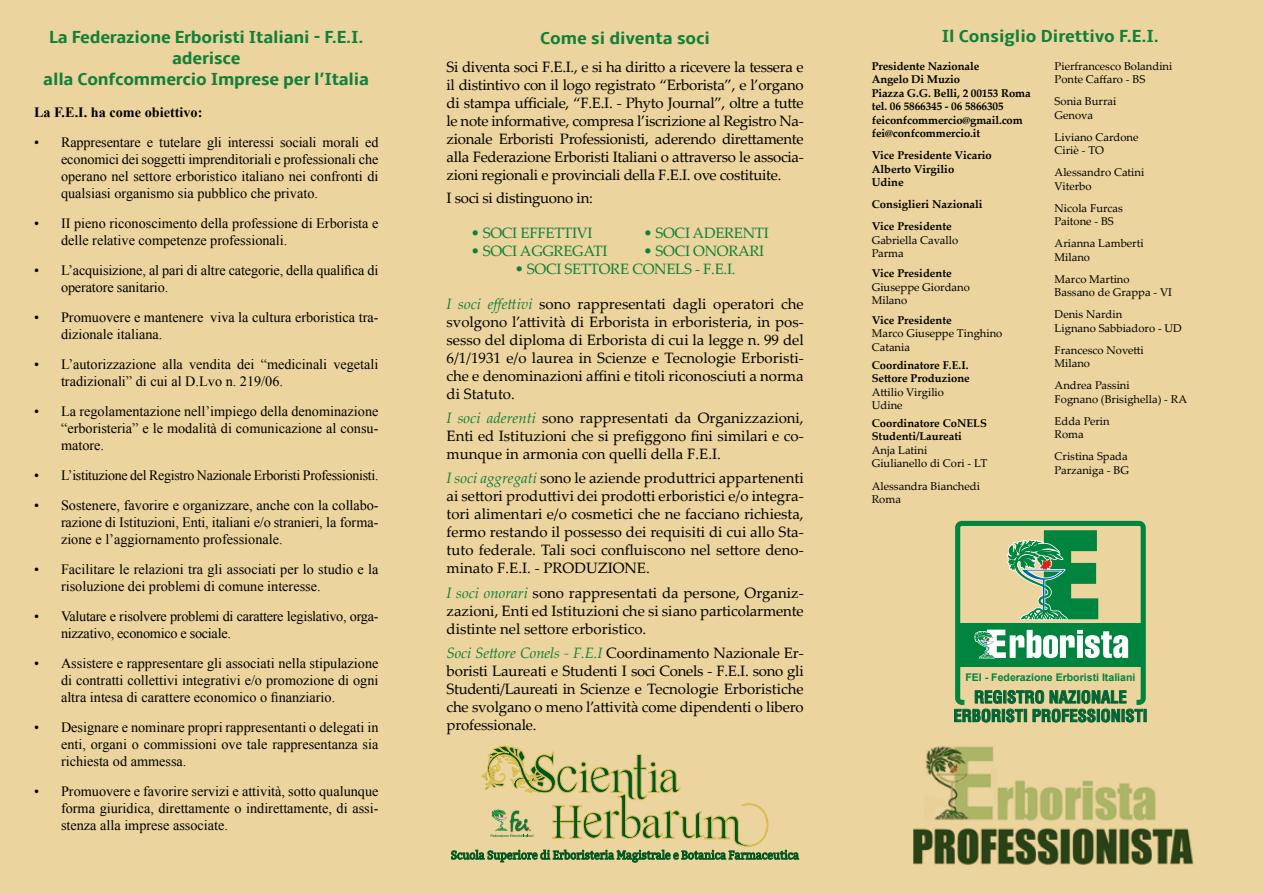
<style>
.page{position:relative;width:1263px;height:893px;background:#ebd49d}
.page>*{position:absolute;margin:0;border:0;box-sizing:border-box;transform-origin:0 0}
.t1{font:700 18px/21px "Amble";letter-spacing:-.01em;color:#128039;text-align:center}
.t2{font:700 condensed 16.5px/18.6px "Helvetica";color:#006334;text-align:center}
.t3{font:15px/18px "Palatino Linotype";color:#000;text-align:justify}
.t4{font:15px "Palatino Linotype";letter-spacing:-.02em;color:#128039}
.t5{font:15px "Palatino Linotype";letter-spacing:-.02em;color:#000}
.t6{font:14.25px/17.1px "Times New Roman";color:#000;text-align:justify}
.t7{font:14.25px/17.1px "Times New Roman";letter-spacing:-.02em;color:#000}
.t8{font:700 14.25px "Times New Roman";color:#000}
.t9{font:11.25px/13.5px "Palatino Linotype";color:#000}
.t10{font:700 11.25px/13.5px "Palatino Linotype";color:#000}
.t11{font:700 10.5px "Arial";color:#00843e}
.s1{font-style:italic;color:#128039}
</style>
<div class="page">
<svg style="left:955px;top:521px;width:191px;height:201px"></svg>
<img style="left:913px;top:746px;width:281px;height:118px">
<svg style="left:451px;top:745px;width:348px;height:117px"></svg>
<p class="t1" style="left:43px;top:27px;width:327px">La Federazione Erboristi Italiani - F.E.I. aderisce<br>alla Confcommercio Imprese per l’Italia</p>
<p class="t1" style="left:540px;top:28px;width:171px">Come si diventa soci</p>
<p class="t1" style="left:942px;top:26px;width:219px">Il Consiglio Direttivo F.E.I.</p>
<p class="t3" style="left:446px;top:58px;width:359px">Si diventa soci F.E.I., e si ha diritto a ricevere la tessera e il distintivo con il logo registrato “Erborista”, e l’organo di stampa ufficiale, “F.E.I. - Phyto Journal”, oltre a tutte le note informative, compresa l’iscrizione al Registro Na&shy;zionale Erboristi Professionisti, aderendo direttamente alla Federazione Erboristi Italiani o attraverso le associa&shy;zioni regionali e provinciali della F.E.I. ove costituite.</p>
<p class="t5" style="left:446px;top:187px;width:148px">I soci si distinguono in:</p>
<p class="t4" style="left:471px;top:222px;width:123px">• SOCI EFFETTIVI</p>
<p class="t4" style="left:643px;top:222px;width:127px">• SOCI ADERENTI</p>
<p class="t4" style="left:471px;top:240px;width:138px">• SOCI AGGREGATI</p>
<p class="t4" style="left:643px;top:240px;width:122px">• SOCI ONORARI</p>
<p class="t4" style="left:515px;top:258px;width:222px">• SOCI SETTORE CONELS - F.E.I.</p>
<p class="t3" style="left:446px;top:294px;width:359px"><span class="s1">I soci effettivi</span> sono rappresentati dagli operatori che svolgono l’attività di Erborista in erboristeria, in pos&shy;sesso del diploma di Erborista di cui la legge n. 99 del 6/1/1931 e/o laurea in Scienze e Tecnologie Erboristi&shy;che e denominazioni affini e titoli riconosciuti a norma di Statuto.</p>
<p class="t3" style="left:446px;top:408px;width:359px"><span class="s1">I soci aderenti</span> sono rappresentati da Organizzazioni, Enti ed Istituzioni che si prefiggono fini similari e co&shy;munque in armonia con quelli della F.E.I.</p>
<p class="t3" style="left:446px;top:469px;width:359px"><span class="s1">I soci aggregati</span> sono le aziende produttrici appartenenti ai settori produttivi dei prodotti erboristici e/o integra&shy;tori alimentari e/o cosmetici che ne facciano richiesta, fermo restando il possesso dei requisiti di cui allo Sta&shy;tuto federale. Tali soci confluiscono nel settore deno&shy;minato F.E.I. - PRODUZIONE.</p>
<p class="t3" style="left:446px;top:583px;width:359px"><span class="s1">I soci onorari</span> sono rappresentati da persone, Organiz&shy;zazioni, Enti ed Istituzioni che si siano particolarmente distinte nel settore erboristico.</p>
<p class="t3" style="left:446px;top:644px;width:359px"><span class="s1">Soci Settore Conels - F.E.I</span> Coordinamento Nazionale Er&shy;boristi Laureati e Studenti I soci Conels - F.E.I. sono gli Studenti/Laureati in Scienze e Tecnologie Erboristiche che svolgano o meno l’attività come dipendenti o libero professionale.</p>
<p class="t9" style="left:1054px;top:59px;width:119px">Pierfrancesco Bolandini<br>Ponte Caffaro - BS</p>
<p class="t9" style="left:1054px;top:94px;width:63px">Sonia Burrai<br>Genova</p>
<p class="t9" style="left:1054px;top:130px;width:85px">Liviano Cardone<br>Ciriè - TO</p>
<p class="t9" style="left:1054px;top:165px;width:91px">Alessandro Catini<br>Viterbo</p>
<p class="t9" style="left:1054px;top:201px;width:70px">Nicola Furcas<br>Paitone - BS</p>
<p class="t9" style="left:1054px;top:236px;width:91px">Arianna Lamberti<br>Milano</p>
<p class="t9" style="left:1054px;top:272px;width:119px">Marco Martino<br>Bassano de Grappa - VI</p>
<p class="t9" style="left:1054px;top:307px;width:129px">Denis Nardin<br>Lignano Sabbiadoro - UD</p>
<p class="t9" style="left:1054px;top:343px;width:91px">Francesco Novetti<br>Milano</p>
<p class="t9" style="left:1054px;top:378px;width:134px">Andrea Passini<br>Fognano (Brisighella) - RA</p>
<p class="t9" style="left:1054px;top:414px;width:57px">Edda Perin<br>Roma</p>
<p class="t9" style="left:1054px;top:449px;width:76px">Cristina Spada<br>Parzaniga - BG</p>
<p class="t10" style="left:872px;top:59px;width:160px">Presidente Nazionale<br>Angelo Di Muzio<br>Piazza G.G. Belli, 2 00153 Roma tel. 06 5866345 - 06 5866305 feiconfcommercio@gmail.com fei@confcommercio.it</p>
<p class="t10" style="left:872px;top:148px;width:122px">Vice Presidente Vicario<br>Alberto Virgilio<br>Udine</p>
<p class="t10" style="left:872px;top:193px;width:112px;line-height:22px">Consiglieri Nazionali<br>Vice Presidente</p>
<p class="t9" style="left:872px;top:233px;width:88px">Gabriella Cavallo<br>Parma</p>
<p class="t10" style="left:872px;top:266px;width:82px">Vice Presidente</p>
<p class="t9" style="left:872px;top:280px;width:100px">Giuseppe Giordano<br>Milano</p>
<p class="t10" style="left:872px;top:313px;width:82px">Vice Presidente</p>
<p class="t9" style="left:872px;top:326px;width:132px">Marco Giuseppe Tinghino<br>Catania</p>
<p class="t10" style="left:872px;top:358px;width:100px">Coordinatore F.E.I.<br>Settore Produzione</p>
<p class="t9" style="left:872px;top:385px;width:74px">Attilio Virgilio<br>Udine</p>
<p class="t10" style="left:872px;top:416px;width:117px">Coordinatore CoNELS<br>Studenti/Laureati</p>
<p class="t9" style="left:872px;top:443px;width:117px">Anja Latini<br>Giulianello di Cori - LT</p>
<p class="t9" style="left:872px;top:478px;width:110px">Alessandra Bianchedi<br>Roma</p>
<p class="t8" style="left:34px;top:103px;width:170px">La F.E.I. ha come obiettivo:</p>
<p class="t6" style="left:61px;top:134px;width:319px;text-indent:-27px">• Rappresentare e tutelare gli interessi sociali morali ed economici dei soggetti imprenditoriali e professionali che operano nel settore erboristico italiano nei confronti di qualsiasi organismo sia pubblico che privato.</p>
<p class="t6" style="left:61px;top:215px;width:319px;text-indent:-27px">• II pieno riconoscimento della professione di Erborista e delle relative competenze professionali.</p>
<p class="t6" style="left:61px;top:262px;width:319px;text-indent:-27px">• L’acquisizione, al pari di altre categorie, della qualifica di operatore sanitario.</p>
<p class="t6" style="left:61px;top:309px;width:319px;text-indent:-27px">• Promuovere e mantenere viva la cultura erboristica tra&shy;dizionale italiana.</p>
<p class="t6" style="left:61px;top:356px;width:319px;text-indent:-27px">• L’autorizzazione alla vendita dei “medicinali vegetali tradizionali” di cui al D.Lvo n. 219/06.</p>
<p class="t6" style="left:61px;top:403px;width:319px;text-indent:-27px">• La regolamentazione nell’impiego della denominazione “erboristeria” e le modalità di comunicazione al consu&shy;matore.</p>
<p class="t7" style="left:34px;top:467px;width:346px">• L’istituzione del Registro Nazionale Erboristi Professionisti.</p>
<p class="t6" style="left:61px;top:496px;width:319px;text-indent:-27px">• Sostenere, favorire e organizzare, anche con la collabo&shy;razione di Istituzioni, Enti, italiani e/o stranieri, la forma&shy;zione e l’aggiornamento professionale.</p>
<p class="t6" style="left:61px;top:561px;width:319px;text-indent:-27px">• Facilitare le relazioni tra gli associati per lo studio e la risoluzione dei problemi di comune interesse.</p>
<p class="t7" style="left:61px;top:607px;width:319px;text-indent:-27px">• Valutare e risolvere problemi di carattere legislativo, orga&shy;nizzativo, economico e sociale.</p>
<p class="t6" style="left:61px;top:654px;width:319px;text-indent:-27px">• Assistere e rappresentare gli associati nella stipulazione di contratti collettivi integrativi e/o promozione di ogni altra intesa di carattere economico o finanziario.</p>
<p class="t6" style="left:61px;top:718px;width:319px;text-indent:-27px">• Designare e nominare propri rappresentanti o delegati in enti, organi o commissioni ove tale rappresentanza sia richiesta od ammessa.</p>
<p class="t6" style="left:61px;top:783px;width:319px;text-indent:-27px">• Promuovere e favorire servizi e attività, sotto qualunque forma giuridica, direttamente o indirettamente, di assi&shy;stenza alla imprese associate.</p>
<p class="t11" style="left:965px;top:670px;width:171px">FEI - Federazione Erboristi Italiani</p>
<p class="t2" style="left:953px;top:688px;width:195px">REGISTRO NAZIONALE<br>ERBORISTI PROFESSIONISTI</p>
</div>
